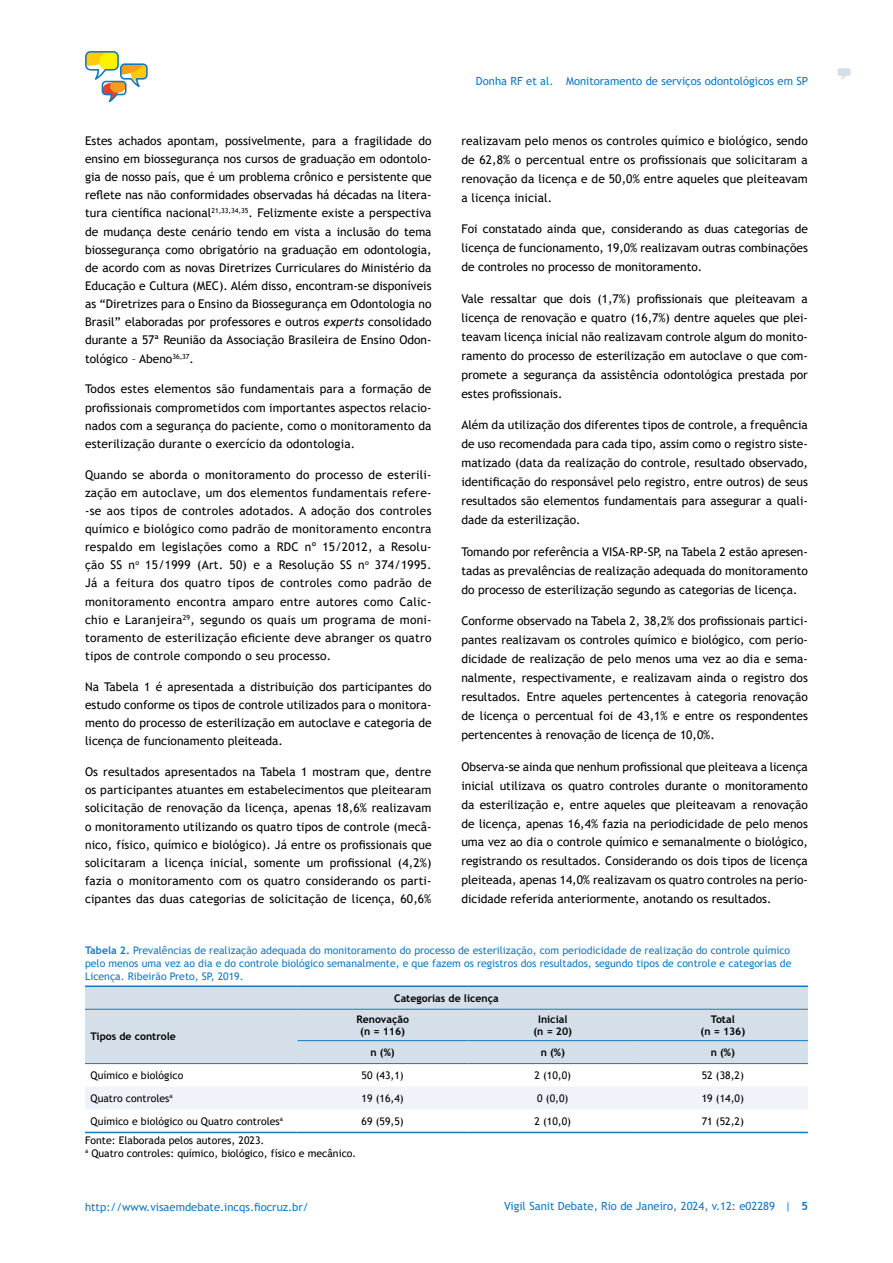
<style>
.page{position:relative;width:893px;height:1263px;background:#fff}
.page>*{position:absolute;margin:0;border:0;box-sizing:border-box;transform-origin:0 0}
.t1{font:12px/18.1px "Trebuchet MS";color:#000;text-align:justify}
.t2{font:11.25px "Trebuchet MS";color:#1578be}
.t3{font:10.5px/12.6px "Trebuchet MS";color:#1578be}
.t4{font:10.5px/12.6px "Trebuchet MS";color:#000}
.t5{font:700 10.5px/12.6px "Trebuchet MS";color:#000;text-align:center}
.s1{font-style:italic}
.s2{font-weight:700}
</style>
<div class="page">
<svg style="left:85px;top:51px;width:63px;height:51px"></svg>
<svg style="left:837px;top:68px;width:14px;height:11px"></svg>
<div style="left:85px;top:987px;width:723px;height:76px;background:#d5dfe9"></div>
<svg style="left:85px;top:1087px;width:723px;height:45px"></svg>
<hr style="left:85px;top:1009px;width:213px;height:1px;background:#1578be">
<hr style="left:298px;top:1009px;width:170px;height:1px;background:#1578be">
<hr style="left:468px;top:1009px;width:170px;height:1px;background:#1578be">
<hr style="left:638px;top:1009px;width:170px;height:1px;background:#1578be">
<hr style="left:298px;top:1040px;width:170px;height:1px;background:#1578be">
<hr style="left:468px;top:1040px;width:170px;height:1px;background:#1578be">
<hr style="left:638px;top:1040px;width:170px;height:1px;background:#1578be">
<hr style="left:85px;top:985px;width:213px;height:2px;background:#1578be">
<hr style="left:298px;top:985px;width:170px;height:2px;background:#1578be">
<hr style="left:468px;top:985px;width:170px;height:2px;background:#1578be">
<hr style="left:638px;top:985px;width:170px;height:2px;background:#1578be">
<hr style="left:85px;top:1063px;width:213px;height:1px;background:#1578be">
<hr style="left:298px;top:1063px;width:170px;height:1px;background:#1578be">
<hr style="left:468px;top:1063px;width:170px;height:1px;background:#1578be">
<hr style="left:638px;top:1063px;width:170px;height:1px;background:#1578be">
<hr style="left:85px;top:1132px;width:213px;height:1px;background:#1578be">
<hr style="left:298px;top:1132px;width:170px;height:1px;background:#1578be">
<hr style="left:468px;top:1132px;width:170px;height:1px;background:#1578be">
<hr style="left:638px;top:1132px;width:170px;height:1px;background:#1578be">
<p class="t1" style="left:85px;top:131px;width:348px">Estes achados apontam, possivelmente, para a fragilidade do ensino em biossegurança nos cursos de graduação em odontolo&shy;gia de nosso país, que é um problema crônico e persistente que reflete nas não conformidades observadas há décadas na litera&shy;tura científica nacional<sup>21,33,34,35</sup>. Felizmente existe a perspectiva de mudança deste cenário tendo em vista a inclusão do tema biossegurança como obrigatório na graduação em odontologia, de acordo com as novas Diretrizes Curriculares do Ministério da Educação e Cultura (MEC). Além disso, encontram-se disponíveis as “Diretrizes para o Ensino da Biossegurança em Odontologia no Brasil” elaboradas por professores e outros <span class="s1">experts</span> consolidado durante a 57ª Reunião da Associação Brasileira de Ensino Odon&shy;tológico – Abeno<sup>36,37</sup>.</p>
<p class="t1" style="left:85px;top:380px;width:348px">Todos estes elementos são fundamentais para a formação de profissionais comprometidos com importantes aspectos relacio&shy;nados com a segurança do paciente, como o monitoramento da esterilização durante o exercício da odontologia.</p>
<p class="t1" style="left:85px;top:465px;width:348px">Quando se aborda o monitoramento do processo de esterili&shy;zação em autoclave, um dos elementos fundamentais refere--se aos tipos de controles adotados. A adoção dos controles químico e biológico como padrão de monitoramento encontra respaldo em legislações como a RDC nº 15/2012, a Resolu&shy;ção SS n<sup>o</sup> 15/1999 (Art. 50) e a Resolução SS n<sup>o</sup> 374/1995.<br>Já a feitura dos quatro tipos de controles como padrão de monitoramento encontra amparo entre autores como Calic&shy;chio e Laranjeira<sup>29</sup>, segundo os quais um programa de moni&shy;toramento de esterilização eficiente deve abranger os quatro tipos de controle compondo o seu processo.</p>
<p class="t1" style="left:85px;top:677px;width:348px">Na Tabela 1 é apresentada a distribuição dos participantes do estudo conforme os tipos de controle utilizados para o monitora&shy;mento do processo de esterilização em autoclave e categoria de licença de funcionamento pleiteada.</p>
<p class="t1" style="left:85px;top:763px;width:348px">Os resultados apresentados na Tabela 1 mostram que, dentre os participantes atuantes em estabelecimentos que pleitearam solicitação de renovação da licença, apenas 18,6% realizavam o monitoramento utilizando os quatro tipos de controle (mecâ&shy;nico, físico, químico e biológico). Já entre os profissionais que solicitaram a licença inicial, somente um profissional (4,2%) fazia o monitoramento com os quatro considerando os parti&shy;cipantes das duas categorias de solicitação de licença, 60,6%</p>
<p class="t2" style="left:476px;top:74px;width:334px">Donha RF et al. Monitoramento de serviços odontológicos em SP</p>
<p class="t1" style="left:461px;top:131px;width:348px;line-height:18.9px">realizavam pelo menos os controles químico e biológico, sendo de 62,8% o percentual entre os profissionais que solicitaram a renovação da licença e de 50,0% entre aqueles que pleiteavam a licença inicial.</p>
<p class="t1" style="left:461px;top:220px;width:348px;line-height:18.9px">Foi constatado ainda que, considerando as duas categorias de licença de funcionamento, 19,0% realizavam outras combinações de controles no processo de monitoramento.</p>
<p class="t1" style="left:461px;top:289px;width:348px;line-height:18.9px">Vale ressaltar que dois (1,7%) profissionais que pleiteavam a licença de renovação e quatro (16,7%) dentre aqueles que plei&shy;teavam licença inicial não realizavam controle algum do monito&shy;ramento do processo de esterilização em autoclave o que com&shy;promete a segurança da assistência odontológica prestada por estes profissionais.</p>
<p class="t1" style="left:461px;top:416px;width:348px;line-height:18.9px">Além da utilização dos diferentes tipos de controle, a frequência de uso recomendada para cada tipo, assim como o registro siste&shy;matizado (data da realização do controle, resultado observado, identificação do responsável pelo registro, entre outros) de seus resultados são elementos fundamentais para assegurar a quali&shy;dade da esterilização.</p>
<p class="t1" style="left:461px;top:542px;width:348px;line-height:18.9px">Tomando por referência a VISA-RP-SP, na Tabela 2 estão apresen&shy;tadas as prevalências de realização adequada do monitoramento do processo de esterilização segundo as categorias de licença.</p>
<p class="t1" style="left:461px;top:612px;width:348px;line-height:18.9px">Conforme observado na Tabela 2, 38,2% dos profissionais partici&shy;pantes realizavam os controles químico e biológico, com perio&shy;dicidade de realização de pelo menos uma vez ao dia e sema&shy;nalmente, respectivamente, e realizavam ainda o registro dos resultados. Entre aqueles pertencentes à categoria renovação de licença o percentual foi de 43,1% e entre os respondentes pertencentes à renovação de licença de 10,0%.</p>
<p class="t1" style="left:461px;top:757px;width:348px;line-height:18.9px">Observa-se ainda que nenhum profissional que pleiteava a licença inicial utilizava os quatro controles durante o monitoramento da esterilização e, entre aqueles que pleiteavam a renovação de licença, apenas 16,4% fazia na periodicidade de pelo menos uma vez ao dia o controle químico e semanalmente o biológico, registrando os resultados. Considerando os dois tipos de licença pleiteada, apenas 14,0% realizavam os quatro controles na perio&shy;dicidade referida anteriormente, anotando os resultados.</p>
<p class="t3" style="left:85px;top:944px;width:708px"><span class="s2">Tabela 2.</span> Prevalências de realização adequada do monitoramento do processo de esterilização, com periodicidade de realização do controle químico pelo menos uma vez ao dia e do controle biológico semanalmente, e que fazem os registros dos resultados, segundo tipos de controle e categorias de<br>Licença. Ribeirão Preto, SP, 2019.</p>
<p class="t5" style="left:394px;top:991px;width:106px">Categorias de licença</p>
<p class="t5" style="left:91px;top:1030px;width:87px">Tipos de controle</p>
<p class="t5" style="left:356px;top:1012px;width:54px">Renovação (n = 116)</p>
<p class="t5" style="left:533px;top:1012px;width:40px">Inicial (n = 20)</p>
<p class="t5" style="left:700px;top:1012px;width:46px">Total<br>(n = 136)</p>
<p class="t5" style="left:371px;top:1046px;width:26px">n (%)</p>
<p class="t5" style="left:541px;top:1046px;width:26px">n (%)</p>
<p class="t5" style="left:711px;top:1046px;width:26px">n (%)</p>
<p class="t4" style="left:91px;top:1069px;width:94px">Químico e biológico</p>
<p class="t4" style="left:362px;top:1069px;width:44px">50 (43,1)</p>
<p class="t4" style="left:534px;top:1069px;width:38px">2 (10,0)</p>
<p class="t4" style="left:702px;top:1069px;width:44px">52 (38,2)</p>
<p class="t4" style="left:91px;top:1092px;width:84px">Quatro controles<sup>a</sup></p>
<p class="t4" style="left:362px;top:1092px;width:44px">19 (16,4)</p>
<p class="t4" style="left:537px;top:1092px;width:33px">0 (0,0)</p>
<p class="t4" style="left:702px;top:1092px;width:44px">19 (14,0)</p>
<p class="t4" style="left:91px;top:1115px;width:194px">Químico e biológico ou Quatro controles<sup>a</sup></p>
<p class="t4" style="left:362px;top:1115px;width:44px">69 (59,5)</p>
<p class="t4" style="left:534px;top:1115px;width:38px">2 (10,0)</p>
<p class="t4" style="left:702px;top:1115px;width:44px">71 (52,2)</p>
<p class="t4" style="left:85px;top:1134px;width:273px">Fonte: Elaborada pelos autores, 2023.<br><sup>a</sup> Quatro controles: químico, biológico, físico e mecânico<span class="s1">.</span></p>
<p class="t2" style="left:85px;top:1199px;width:225px">http://www.visaemdebate.incqs.fiocruz.br/</p>
<p class="t2" style="left:504px;top:1199px;width:305px">Vigil Sanit Debate, Rio de Janeiro, 2024, v.12: e02289 | <span class="s2">5</span></p>
</div>
